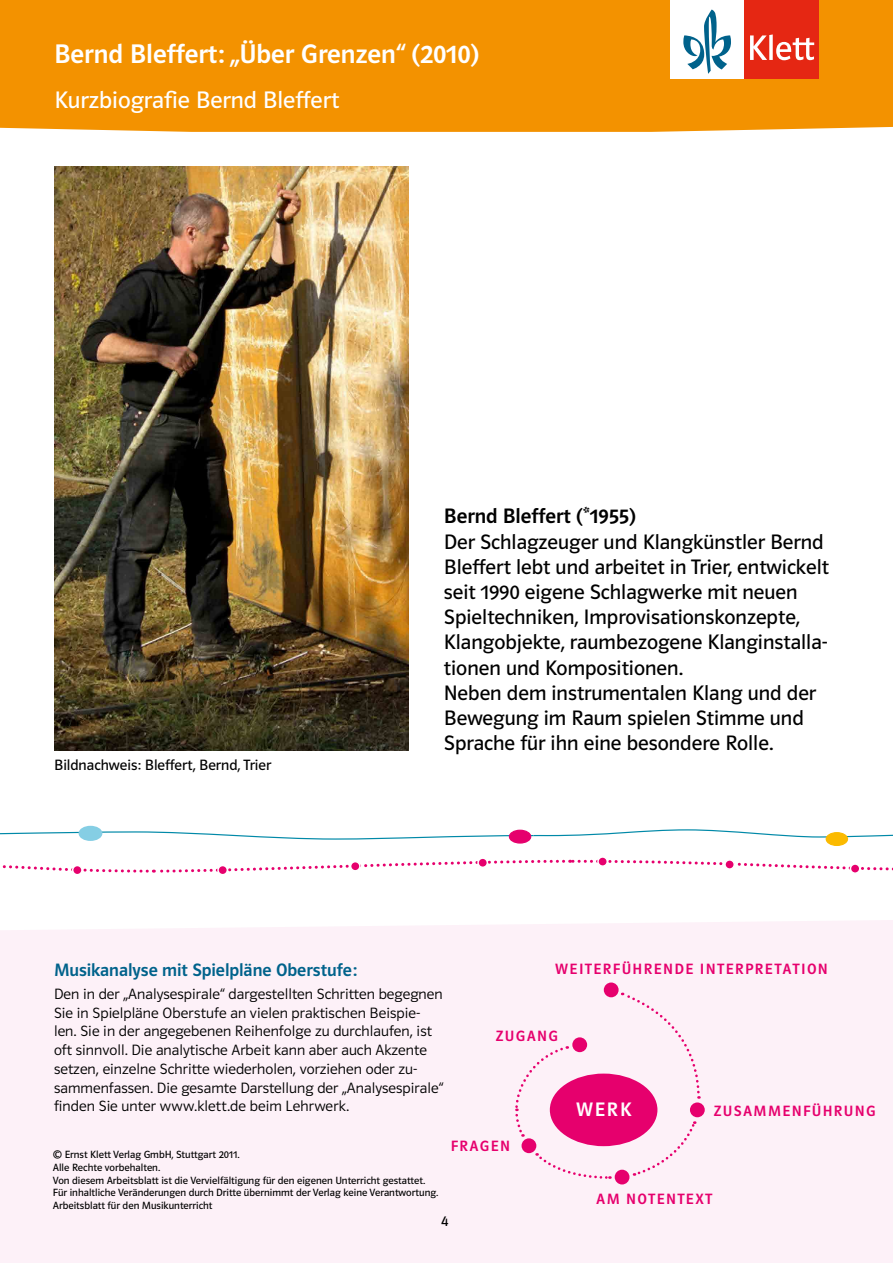
<style>
.page{position:relative;width:893px;height:1263px;background:#fff}
.page>*{position:absolute;margin:0;border:0;box-sizing:border-box;transform-origin:0 0}
.t1{font:27px "Polo ST11 K Krftg";color:#fff}
.t2{font:24px "Polo ST11 K Buch";color:#fff}
.t3{font:21px/25.2px "Polo ST11 K Buch";color:#000}
.t4{font:21px "Polo ST11 K Krftg";color:#000}
._18_Ü_M_-_methodisch{font:19.65px "Polo ST11 K Krftg";color:#fff}
.Thema_ZA{font:18px "Polo ST11 K Krftg";letter-spacing:-.005em;color:#00628b}
.Thema_ZA-2{font:15px/18.8px "Polo ST11 K Leicht";letter-spacing:.005em;color:#000}
._18_Ü_M_-_methodisch-2{font:15px "Polo ST11 K Krftg";letter-spacing:.1em;color:#e6006d}
.t5{font:15px "Polo ST11 K Buch";color:#000}
._05_ab_fußzeile_impr{font:10.5px "Polo ST11 K Buch";color:#000}
</style>
<div class="page">
<div style="left:0;top:0;width:893px;height:132px;background:#f39200"></div>
<img style="left:54px;top:167px;width:355px;height:583px">
<div style="left:0;top:920px;width:893px;height:343px;background:#fdf1f8"></div>
<div style="left:550px;top:1073px;width:107px;height:73px;background:#e6006d;border-radius:50%"></div>
<div style="left:572px;top:1037px;width:15px;height:15px;background:#e6006d;border-radius:50%"></div>
<div style="left:522px;top:1138px;width:14px;height:15px;background:#e6006d;border-radius:50%"></div>
<div style="left:615px;top:1170px;width:14px;height:14px;background:#e6006d;border-radius:50%"></div>
<div style="left:690px;top:1102px;width:15px;height:15px;background:#e6006d;border-radius:50%"></div>
<div style="left:604px;top:982px;width:15px;height:15px;background:#e6006d;border-radius:50%"></div>
<svg style="left:514px;top:1046px;width:54px;height:91px"></svg>
<svg style="left:537px;top:1153px;width:73px;height:27px"></svg>
<svg style="left:634px;top:1121px;width:63px;height:55px"></svg>
<svg style="left:621px;top:991px;width:80px;height:108px"></svg>
<div style="left:670px;top:0;width:74px;height:79px;background:#fff"></div>
<div style="left:744px;top:0;width:75px;height:79px;background:#e52713"></div>
<svg style="left:750px;top:34px;width:64px;height:26px"></svg>
<svg style="left:683px;top:10px;width:48px;height:64px"></svg>
<svg style="left:0;top:829px;width:893px;height:11px"></svg>
<div style="left:80px;top:827px;width:21px;height:13px;background:#85cee4;border-radius:50%"></div>
<div style="left:79px;top:826px;width:23px;height:15px;border:2px solid #85cee4;border-radius:50%"></div>
<div style="left:509px;top:830px;width:22px;height:13px;background:#e6006d;border-radius:50%"></div>
<div style="left:509px;top:830px;width:22px;height:14px;border:1px solid #e6006d;border-radius:50%"></div>
<div style="left:826px;top:833px;width:21px;height:12px;background:#fbba00;border-radius:50%"></div>
<div style="left:826px;top:832px;width:22px;height:14px;border:1px solid #fbba00;border-radius:50%"></div>
<svg style="left:2px;top:859px;width:891px;height:14px"></svg>
<div style="left:218px;top:865px;width:9px;height:10px;background:#e6006d;border-radius:50%"></div>
<div style="left:217px;top:865px;width:11px;height:10px;border:2px solid #fff;border-radius:50%"></div>
<div style="left:351px;top:862px;width:9px;height:9px;background:#e6006d;border-radius:50%"></div>
<div style="left:350px;top:861px;width:11px;height:10px;border:2px solid #fff;border-radius:50%"></div>
<div style="left:73px;top:865px;width:9px;height:10px;background:#e6006d;border-radius:50%"></div>
<div style="left:72px;top:865px;width:11px;height:10px;border:2px solid #fff;border-radius:50%"></div>
<div style="left:478px;top:858px;width:9px;height:9px;background:#e6006d;border-radius:50%"></div>
<div style="left:477px;top:857px;width:11px;height:11px;border:2px solid #fff;border-radius:50%"></div>
<div style="left:850px;top:864px;width:10px;height:9px;background:#e6006d;border-radius:50%"></div>
<div style="left:850px;top:863px;width:10px;height:11px;border:2px solid #fff;border-radius:50%"></div>
<div style="left:598px;top:857px;width:9px;height:9px;background:#e6006d;border-radius:50%"></div>
<div style="left:597px;top:856px;width:11px;height:11px;border:2px solid #fff;border-radius:50%"></div>
<div style="left:725px;top:860px;width:9px;height:9px;background:#e6006d;border-radius:50%"></div>
<div style="left:724px;top:859px;width:11px;height:11px;border:2px solid #fff;border-radius:50%"></div>
<p class="t1" style="left:54px;top:39px;width:426px">Bernd Bleffert: „Über Grenzen“ (2010)</p>
<p class="t2" style="left:54px;top:87px;width:287px">Kurzbiografie Bernd Bleffert</p>
<p class="t5" style="left:54px;top:757px;width:219px">Bildnachweis: Bleffert, Bernd, Trier</p>
<p class="t4" style="left:444px;top:505px;width:193px">Bernd Bleffert (*1955)</p>
<p class="t3" style="left:444px;top:529px;width:387px">Der Schlagzeuger und Klangkünstler Bernd Bleffert lebt und arbeitet in Trier, entwickelt seit 1990 eigene Schlagwerke mit neuen Spieltechniken, Improvisationskonzepte, Klangobjekte, raumbezogene Klanginstalla&shy;tionen und Kompositionen.<br>Neben dem instrumentalen Klang und der Bewegung im Raum spielen Stimme und Sprache für ihn eine besondere Rolle.</p>
<p class="Thema_ZA" style="left:54px;top:960px;width:305px">Musikanalyse mit Spielpläne Oberstufe:</p>
<p class="Thema_ZA-2" style="left:54px;top:984px;width:391px">Den in der „Analysespirale“ dargestellten Schritten begegnen Sie in Spielpläne Oberstufe an vielen praktischen Beispie&shy;len. Sie in der angegebenen Reihenfolge zu durchlaufen, ist oft sinnvoll. Die analytische Arbeit kann aber auch Akzente setzen, einzelne Schritte wiederholen, vorziehen oder zu&shy;sammenfassen. Die gesamte Darstellung der „Analysespirale“ finden Sie unter www.klett.de beim Lehrwerk.</p>
<p class="_18_Ü_M_-_methodisch-2" style="left:555px;top:960px;width:274px">WEITERFÜHRENDE INTERPRETATION</p>
<p class="_18_Ü_M_-_methodisch-2" style="left:496px;top:1028px;width:64px">ZUGANG</p>
<p class="_18_Ü_M_-_methodisch" style="left:576px;top:1099px;width:57px">WERK</p>
<p class="_18_Ü_M_-_methodisch-2" style="left:714px;top:1103px;width:163px">ZUSAMMENFÜHRUNG</p>
<p class="_05_ab_fußzeile_impr" style="left:53px;top:1149px;width:188px">© Ernst Klett Verlag GmbH, Stuttgart 2011.</p>
<p class="_05_ab_fußzeile_impr" style="left:53px;top:1161px;width:109px">Alle Rechte vorbehalten.</p>
<p class="_05_ab_fußzeile_impr" style="left:53px;top:1174px;width:374px">Von diesem Arbeitsblatt ist die Vervielfältigung für den eigenen Unterricht gestattet.</p>
<p class="_05_ab_fußzeile_impr" style="left:53px;top:1187px;width:387px">Für inhaltliche Veränderungen durch Dritte übernimmt der Verlag keine Verantwortung.</p>
<p class="_05_ab_fußzeile_impr" style="left:53px;top:1200px;width:161px">Arbeitsblatt für den Musikunterricht</p>
<p class="_18_Ü_M_-_methodisch-2" style="left:451px;top:1138px;width:61px">FRAGEN</p>
<p class="_18_Ü_M_-_methodisch-2" style="left:596px;top:1191px;width:117px">AM NOTENTEXT</p>
<p class="t5" style="left:441px;top:1213px;width:9px">4</p>
</div>
